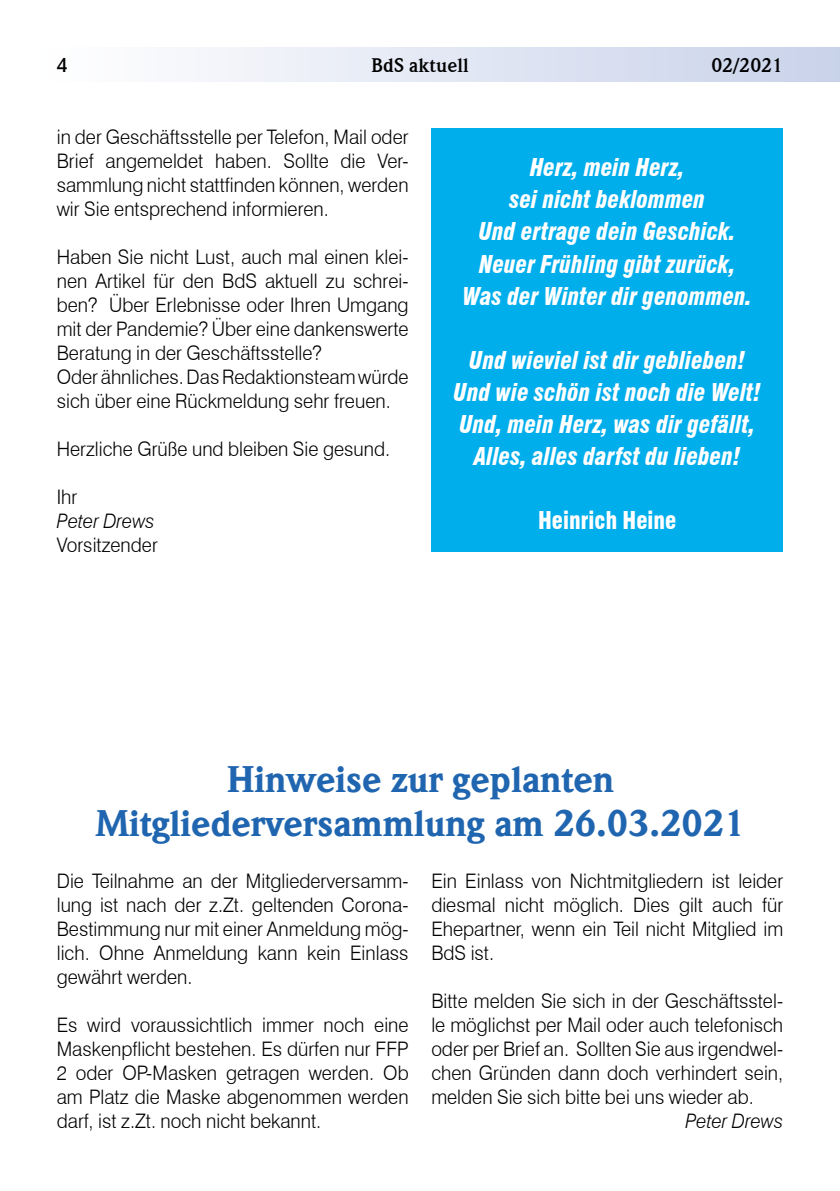
<style>
.page{position:relative;width:840px;height:1191px;background:#fff}
.page>*{position:absolute;margin:0;border:0;box-sizing:border-box;transform-origin:0 0}
.t1{font:900 36px/43.2px "Weidemann Std";color:#2065af;text-align:center}
.t2{font:italic 900 condensed 24px/32px "Swiss 721 BT";color:#fff;text-align:center;scale:.94 1}
.t3{font:900 condensed 24px "Swiss 721 BT";color:#fff;scale:.94 1}
.t4{font:300 20px/24px "Swiss 721 BT";color:#000;text-align:justify;scale:.95 1}
.t5{font:italic 300 20px "Swiss 721 BT";color:#000;scale:.95 1}
.t6{font:700 20px "Weidemann IT Cby BT";color:#000}
</style>
<div class="page">
<div style="left:0;top:47px;width:839px;height:34px;background:linear-gradient(to right,#fff,#c9d2ea)"></div>
<hr style="left:839px;top:47px;width:1px;height:34px;background:#c9d2ea">
<div style="left:431px;top:129px;width:351px;height:423px;background:#00aeec"></div>
<svg style="left:57px;top:58px;width:10px;height:14px"></svg>
<p class="t6" style="left:371px;top:53px;width:99px">BdS aktuell</p>
<p class="t6" style="left:711px;top:53px;width:73px">02/2021</p>
<p class="t4" style="left:57px;top:125px;width:371px">in der Geschäftsstelle per Telefon, Mail oder Brief angemeldet haben. Sollte die Ver&shy;sammlung nicht stattfinden können, werden wir Sie entsprechend informieren.</p>
<p class="t4" style="left:57px;top:245px;width:371px;text-align:left">Haben Sie nicht Lust, auch mal einen klei&shy;nen Artikel für den BdS aktuell zu schrei&shy;ben? Über Erlebnisse oder Ihren Umgang mit der Pandemie? Über eine dankenswerte Beratung in der Geschäftsstelle?<br>Oder ähnliches. Das Redaktionsteam würde sich über eine Rückmeldung sehr freuen.</p>
<p class="t4" style="left:57px;top:437px;width:352px">Herzliche Grüße und bleiben Sie gesund.</p>
<p class="t4" style="left:57px;top:485px;width:23px">Ihr</p>
<p class="t5" style="left:57px;top:509px;width:104px">Peter Drews</p>
<p class="t4" style="left:57px;top:533px;width:108px">Vorsitzender</p>
<p class="t2" style="left:462px;top:152px;width:309px">Herz, mein Herz,<br>sei nicht beklommen<br>Und ertrage dein Geschick.<br>Neuer Frühling gibt zurück,<br>Was der Winter dir genommen.</p>
<p class="t2" style="left:453px;top:344px;width:328px">Und wieviel ist dir geblieben!<br>Und wie schön ist noch die Welt!<br>Und, mein Herz, was dir gefällt,<br>Alles, alles darfst du lieben!</p>
<p class="t3" style="left:537px;top:505px;width:149px">Heinrich Heine</p>
<h1 class="t1" style="left:96px;top:758px;width:650px">Hinweise zur geplanten<br>Mitgliederversammlung am 26.03.2021</h1>
<p class="t4" style="left:57px;top:869px;width:371px">Die Teilnahme an der Mitgliederversamm&shy;lung ist nach der z.Zt. geltenden Corona-Bestimmung nur mit einer Anmeldung mög&shy;lich. Ohne Anmeldung kann kein Einlass gewährt werden.</p>
<p class="t4" style="left:57px;top:1013px;width:372px">Es wird voraussichtlich immer noch eine Maskenpflicht bestehen. Es dürfen nur FFP 2 oder OP-Masken getragen werden. Ob am Platz die Maske abgenommen werden darf, ist z.Zt. noch nicht bekannt.</p>
<p class="t4" style="left:431px;top:869px;width:372px">Ein Einlass von Nichtmitgliedern ist leider diesmal nicht möglich. Dies gilt auch für Ehepartner, wenn ein Teil nicht Mitglied im BdS ist.</p>
<p class="t4" style="left:431px;top:989px;width:372px">Bitte melden Sie sich in der Geschäftsstel&shy;le möglichst per Mail oder auch telefonisch oder per Brief an. Sollten Sie aus irgendwel&shy;chen Gründen dann doch verhindert sein, melden Sie sich bitte bei uns wieder ab.</p>
<p class="t5" style="left:685px;top:1109px;width:104px">Peter Drews</p>
</div>
